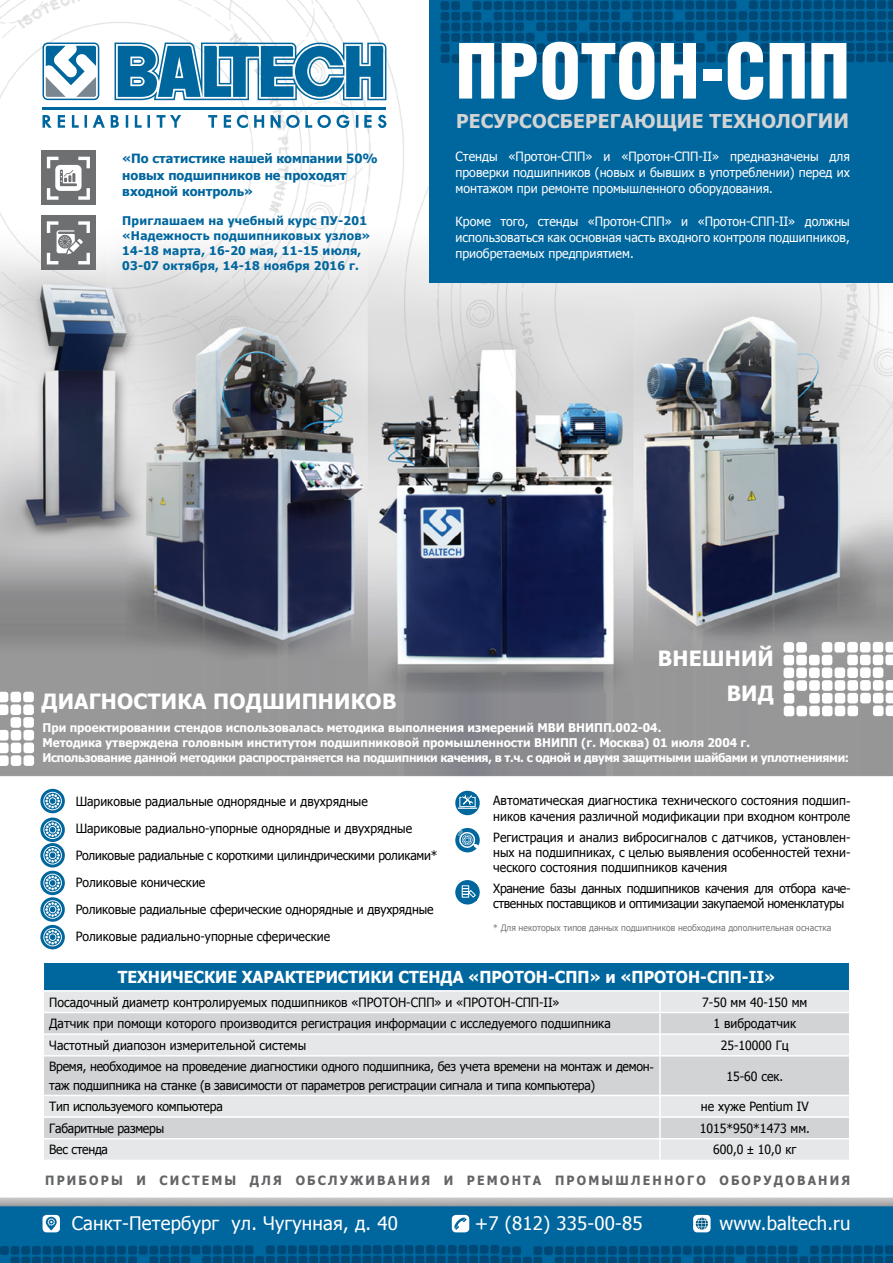
<style>
.page{position:relative;width:893px;height:1263px;background:#fff}
.page>*{position:absolute;margin:0;border:0;box-sizing:border-box;transform-origin:0 0}
.t1{font:300 condensed 73.95px "AG Letterica";letter-spacing:.01em;color:#fff}
.t2{font:700 21px/34.5px "Tahoma";letter-spacing:.01em;color:#fff;text-align:right}
.t3{font:700 19.05px "Tahoma";letter-spacing:.01em;color:#d1d3d4}
.t4{font:18.6px "Tahoma";letter-spacing:.01em;color:#fff}
.t5{font:700 16.5px "Tahoma";color:#fff;scale:.96 1}
.t6{font:12.75px/27px "Tahoma";color:#000;scale:.96 1}
.t7{font:12.75px/16.2px "Tahoma";color:#fff;text-align:justify}
.t8{font:12.75px/18px "Tahoma";letter-spacing:-.02em;color:#000;scale:.96 1}
.t9{font:12.75px/15px "Tahoma";letter-spacing:-.03em;color:#000;scale:.96 1}
.t10{font:700 12.75px/16.5px "Tahoma";color:#00669e}
.t11{font:700 12.75px "Tahoma";letter-spacing:.18em;color:#636466;scale:.96 1}
.t12{font:700 12px/15px "Tahoma";color:#fff}
.t13{font:700 12px/15px "Tahoma";letter-spacing:.02em;color:#00669e}
.t14{font:9px "Tahoma";color:#77787b;scale:.96 1}
.s1{font-size:19.95px}
.s2{font-family:"Arial"}
</style>
<div class="page">
<img style="left:0;top:0;width:893px;height:1245px">
<svg style="left:0;top:1245px;width:893px;height:18px;background:#005384"></svg>
<div style="left:429px;top:0;width:464px;height:283px;background:#00669e"></div>
<div style="left:43px;top:962px;width:807px;height:29px;background:#00669e"></div>
<div style="left:44px;top:991px;width:805px;height:169px;background:#e6e7e8"></div>
<svg style="left:44px;top:1013px;width:805px;height:125px;background:#d8dadb"></svg>
<hr style="left:43px;top:961px;width:617px;height:2px;background:#fff">
<hr style="left:660px;top:961px;width:190px;height:2px;background:#fff">
<hr style="left:43px;top:990px;width:617px;height:1px;background:#fff">
<hr style="left:660px;top:990px;width:190px;height:1px;background:#fff">
<hr style="left:659px;top:991px;width:2px;height:21px;background:#fff">
<hr style="left:43px;top:1012px;width:617px;height:1px;background:#fff">
<hr style="left:660px;top:1012px;width:190px;height:1px;background:#fff">
<hr style="left:659px;top:1013px;width:2px;height:20px;background:#fff">
<hr style="left:43px;top:1033px;width:617px;height:2px;background:#fff">
<svg style="left:43px;top:963px;width:1px;height:92px"></svg>
<hr style="left:660px;top:1033px;width:190px;height:2px;background:#fff">
<hr style="left:659px;top:1035px;width:2px;height:20px;background:#fff">
<svg style="left:849px;top:963px;width:1px;height:92px"></svg>
<hr style="left:43px;top:1055px;width:617px;height:1px;background:#fff">
<hr style="left:43px;top:1056px;width:1px;height:39px;background:#fff">
<hr style="left:660px;top:1055px;width:190px;height:1px;background:#fff">
<hr style="left:659px;top:1056px;width:2px;height:39px;background:#fff">
<hr style="left:849px;top:1056px;width:1px;height:39px;background:#fff">
<hr style="left:43px;top:1095px;width:617px;height:1px;background:#fff">
<hr style="left:660px;top:1095px;width:190px;height:1px;background:#fff">
<hr style="left:659px;top:1096px;width:2px;height:20px;background:#fff">
<hr style="left:43px;top:1116px;width:617px;height:2px;background:#fff">
<hr style="left:660px;top:1116px;width:190px;height:2px;background:#fff">
<hr style="left:659px;top:1118px;width:2px;height:20px;background:#fff">
<hr style="left:43px;top:1138px;width:617px;height:1px;background:#fff">
<svg style="left:43px;top:1096px;width:1px;height:64px"></svg>
<hr style="left:660px;top:1138px;width:190px;height:1px;background:#fff">
<hr style="left:659px;top:1139px;width:2px;height:21px;background:#fff">
<svg style="left:849px;top:1096px;width:1px;height:64px"></svg>
<hr style="left:43px;top:1160px;width:617px;height:1px;background:#fff">
<hr style="left:660px;top:1160px;width:190px;height:1px;background:#fff">
<div style="left:41px;top:151px;width:55px;height:54px;background:#6d6f71"></div>
<svg style="left:47px;top:157px;width:43px;height:43px"></svg>
<div style="left:41px;top:216px;width:55px;height:54px;background:#6d6f71"></div>
<svg style="left:47px;top:221px;width:43px;height:43px"></svg>
<div style="left:62px;top:238px;width:6px;height:7px;border:1px solid #6d6f71;border-radius:50%"></div>
<svg style="left:43px;top:115px;width:343px;height:13px"></svg>
<hr style="left:43px;top:107px;width:343px;height:3px;background:#00669e">
<svg style="left:43px;top:43px;width:343px;height:57px"></svg>
<div style="left:455px;top:791px;width:25px;height:24px;background:#00669e;border-radius:50%"></div>
<svg style="left:458px;top:794px;width:19px;height:15px"></svg>
<svg style="left:455px;top:828px;width:25px;height:24px"></svg>
<div style="left:455px;top:880px;width:25px;height:24px;background:#00669e;border-radius:50%"></div>
<svg style="left:461px;top:885px;width:15px;height:13px"></svg>
<svg style="left:458px;top:830px;width:24px;height:20px"></svg>
<svg style="left:40px;top:789px;width:25px;height:24px"></svg>
<svg style="left:43px;top:792px;width:19px;height:18px"></svg>
<svg style="left:40px;top:817px;width:25px;height:25px"></svg>
<svg style="left:43px;top:820px;width:19px;height:19px"></svg>
<svg style="left:40px;top:843px;width:25px;height:24px"></svg>
<svg style="left:43px;top:846px;width:19px;height:18px"></svg>
<svg style="left:40px;top:871px;width:25px;height:24px"></svg>
<svg style="left:43px;top:874px;width:19px;height:18px"></svg>
<svg style="left:40px;top:897px;width:25px;height:25px"></svg>
<svg style="left:43px;top:900px;width:19px;height:19px"></svg>
<svg style="left:40px;top:925px;width:25px;height:24px"></svg>
<svg style="left:43px;top:928px;width:19px;height:18px"></svg>
<svg style="left:441px;top:0;width:452px;height:63px"></svg>
<svg style="left:0;top:692px;width:34px;height:75px"></svg>
<svg style="left:783px;top:641px;width:110px;height:75px"></svg>
<div style="left:43px;top:1215px;width:17px;height:17px;background:#fff;border-radius:4px"></div>
<svg style="left:46px;top:1217px;width:11px;height:13px"></svg>
<div style="left:452px;top:1215px;width:17px;height:17px;background:#fff;border-radius:4px"></div>
<svg style="left:454px;top:1217px;width:13px;height:13px"></svg>
<div style="left:693px;top:1215px;width:18px;height:17px;background:#fff;border-radius:4px"></div>
<svg style="left:696px;top:1217px;width:12px;height:13px"></svg>
<h1 class="t1" style="left:456px;top:27px;width:395px">ПРОТОН-СПП</h1>
<p class="t10" style="left:122px;top:149px;width:257px">«По статистике нашей компании 50% новых подшипников не проходят входной контроль»</p>
<p class="t13" style="left:122px;top:212px;width:250px">Приглашаем на учебный курс ПУ-201 «Надежность подшипниковых узлов» 14-18 марта, 16-20 мая, 11-15 июля, 03-07 октября, 14-18 ноября 2016 г.</p>
<h3 class="t3" style="left:456px;top:108px;width:394px">РЕСУРСОСБЕРЕГАЮЩИЕ ТЕХНОЛО<span class="s1">ГИИ</span></h3>
<p class="t7" style="left:455px;top:147px;width:396px">Стенды «Протон-СПП» и «Протон-СПП-II» предназначены для проверки подшипников (новых и бывших в употреблении) перед их монтажом при ремонте промышленного оборудования.</p>
<p class="t7" style="left:455px;top:213px;width:396px">Кроме того, стенды «Протон-СПП» и «Протон-СПП-II» должны использоваться как основная часть входного контроля подшипников, приобретаемых предприятием.</p>
<h2 class="t2" style="left:41px;top:683px;width:356px">ДИАГНОСТИКА ПОДШИПНИКОВ</h2>
<h2 class="t2" style="left:658px;top:640px;width:118px">ВНЕШНИЙ<br>ВИД</h2>
<p class="t12" style="left:43px;top:719px;width:808px">При проектировании стендов использовалась методика выполнения измерений МВИ ВНИПП.002-04.<br>Методика утверждена головным институтом подшипниковой промышленности ВНИПП (г. Москва) 01 июля 2004 г.<br>Использование данной методики распространяется на подшипники качения, в т.ч. с одной и двумя защитными шайбами и уплотнениями:</p>
<p class="t6" style="left:76px;top:787px;width:378px">Шариковые радиальные однорядные и двухрядные<br>Шариковые радиально-упорные однорядные и двухрядные Роликовые радиальные с короткими цилиндрическими роликами* Роликовые конические<br>Роликовые радиальные сферические однорядные и двухрядные Роликовые радиально-упорные сферические</p>
<p class="t6" style="left:493px;top:793px;width:374px;line-height:15px">Автоматическая диагностика технического состояния подшип&shy;ников качения различной модификации при входном контроле</p>
<p class="t6" style="left:493px;top:829px;width:374px;line-height:15px;text-align:justify">Регистрация и анализ вибросигналов с датчиков, установлен&shy;ных на подшипниках, с целью выявления особенностей техни&shy;ческого состояния подшипников качения</p>
<p class="t9" style="left:493px;top:880px;width:374px">Хранение базы данных подшипников качения для отбора каче&shy;ственных поставщиков и оптимизации закупаемой номенклатуры</p>
<p class="t14" style="left:493px;top:921px;width:354px">* Для некоторых типов данных подшипников необходима дополнительная оснастка</p>
<p class="t5" style="left:118px;top:965px;width:686px">ТЕХНИЧЕСКИЕ ХАРАКТЕРИСТИКИ СТЕНДА «ПРОТОН-СПП» и «ПРОТОН-СПП-II»</p>
<p class="t6" style="left:49px;top:988px;width:533px">Посадочный диаметр контролируемых подшипников «ПРОТОН-СПП» и «ПРОТОН-СПП-II»</p>
<p class="t6" style="left:702px;top:988px;width:111px">7-50 мм 40-150 мм</p>
<p class="t6" style="left:49px;top:1009px;width:586px">Датчик при помощи которого производится регистрация информации с исследуемого подшипника</p>
<p class="t6" style="left:713px;top:1009px;width:88px">1 вибродатчик</p>
<p class="t6" style="left:49px;top:1031px;width:269px">Частотный диапозон измерительной системы</p>
<p class="t6" style="left:721px;top:1031px;width:73px">25-10000 Гц</p>
<p class="t8" style="left:49px;top:1057px;width:631px">Время, необходимое на проведение диагностики одного подшипника, без учета времени на монтаж и демон&shy;таж подшипника на станке (в зависимости от параметров регистрации сигнала и типа компьютера)</p>
<p class="t6" style="left:726px;top:1062px;width:61px">15-60 сек.</p>
<p class="t8" style="left:49px;top:1097px;width:182px">Тип используемого компьютера</p>
<p class="t6" style="left:701px;top:1092px;width:114px">не хуже Pentium IV</p>
<p class="t8" style="left:49px;top:1118px;width:121px">Габаритные размеры</p>
<p class="t6" style="left:700px;top:1114px;width:116px">1015*950*1473 мм.</p>
<p class="t8" style="left:49px;top:1140px;width:63px">Вес стенда</p>
<p class="t6" style="left:713px;top:1136px;width:89px">600,0 <span class="s2">±</span> 10,0 кг</p>
<p class="t11" style="left:45px;top:1171px;width:840px">ПРИБОРЫ И СИСТЕМЫ ДЛЯ ОБСЛУЖИВАНИЯ И РЕМОНТА ПРОМЫШЛЕННОГО ОБОРУДОВАНИЯ</p>
<h3 class="t4" style="left:72px;top:1211px;width:328px">Санкт-Петербург ул. Чугунная, д. 40</h3>
<h3 class="t4" style="left:475px;top:1211px;width:169px">+7 (812) 335-00-85</h3>
<h3 class="t4" style="left:719px;top:1211px;width:133px">www.baltech.ru</h3>
</div>
